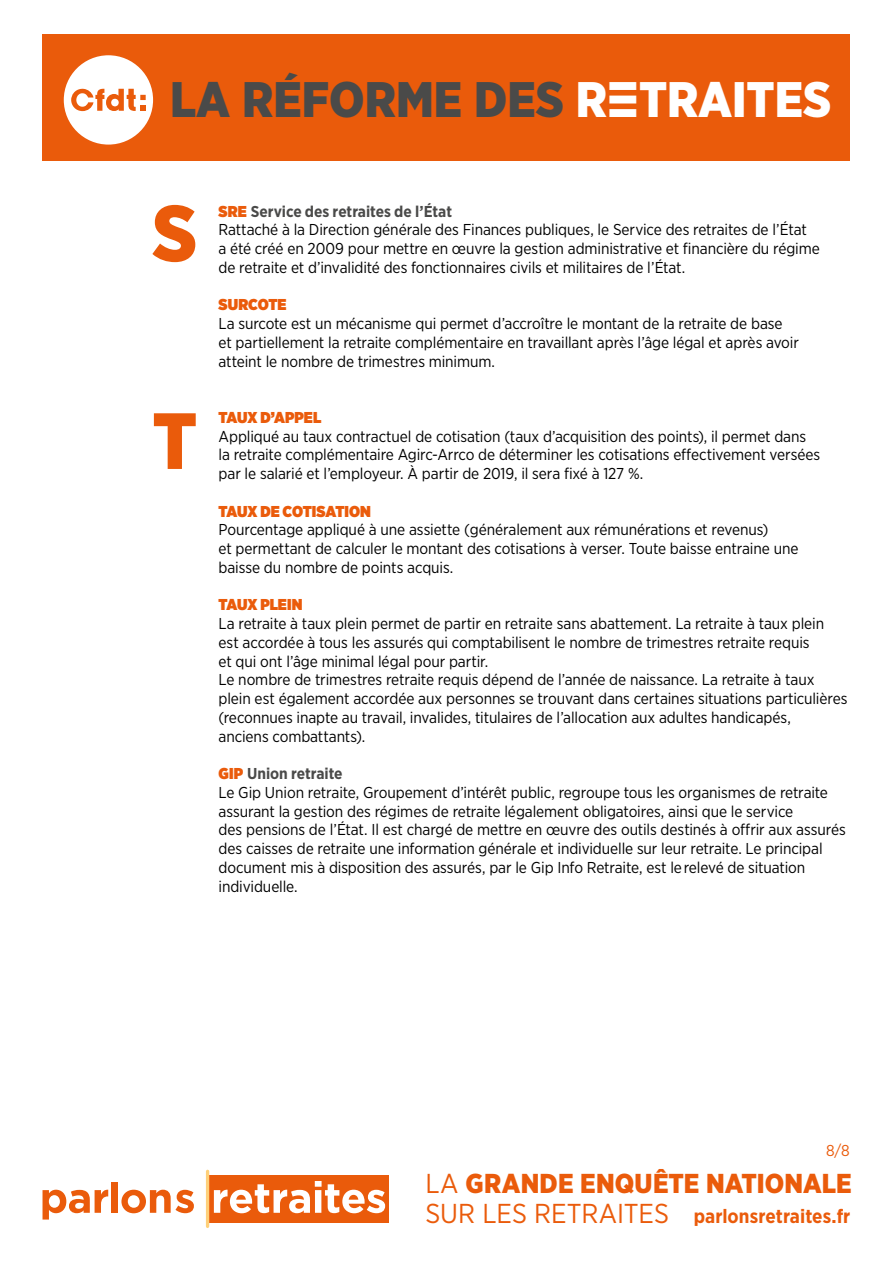
<style>
.page{position:relative;width:893px;height:1263px;background:#fff}
.page>*{position:absolute;margin:0;border:0;box-sizing:border-box;transform-origin:0 0}
.t1{font:900 79.5px "Gotham Narrow";color:#ea5b0b}
.t2{font:900 49.8px "Gotham Narrow";color:#4a4a49}
.t3{font:900 27.3px "Gotham Narrow";letter-spacing:.005em;color:#ea5b0b}
.t4{font:700 19.5px "Gotham Narrow";color:#ea5b0b}
.t5{font:15.75px/18.8px "Gotham Narrow";letter-spacing:-.01em;color:#000}
.t6{font:900 15.75px "Gotham Narrow";letter-spacing:-.005em;color:#ea5b0b}
.t7{font:15.75px "Gotham Narrow";color:#ea5b0b}
.s1{color:#fff}
.s2{font-family:"CFDT";font-stretch:condensed;color:#fff}
.s3{font-weight:900;color:#ea5b0b}
.s4{font-weight:700;color:#4a4a49}
.s5{font-weight:400}
.s6{font-weight:400;font-size:27.3px}
</style>
<div class="page">
<div style="left:43px;top:34px;width:807px;height:127px;background:#ea5b0b"></div>
<div style="left:64px;top:55px;width:89px;height:90px;background:#fff;border-radius:50%"></div>
<svg style="left:71px;top:89px;width:75px;height:22px"></svg>
<div style="left:209px;top:1175px;width:180px;height:47px;background:#ea5b0b"></div>
<svg style="left:43px;top:1189px;width:65px;height:30px"></svg>
<div style="left:112px;top:1182px;width:6px;height:31px;background:#ea5b0b"></div>
<svg style="left:121px;top:1190px;width:73px;height:23px"></svg>
<svg style="left:214px;top:1181px;width:171px;height:32px"></svg>
<hr style="left:206px;top:1171px;width:3px;height:55px;background:#fed07a">
<h2 class="t2" style="left:170px;top:66px;width:663px">LA RÉFORME DES <span class="s1">R</span><span class="s2">E</span><span class="s1">TRAITES</span></h2>
<h1 class="t1" style="left:152px;top:181px;width:46px">S</h1>
<h1 class="t1" style="left:152px;top:388px;width:46px">T</h1>
<p class="t5" style="left:219px;top:201px;width:603px"><span class="s3">SRE</span> <span class="s4">Service des retraites de l’État<br></span>Rattaché à la Direction générale des Finances publiques, le Service des retraites de l’État<br>a été créé en 2009 pour mettre en œuvre la gestion administrative et financière du régime de retraite et d’invalidité des fonctionnaires civils et militaires de l’État.</p>
<p class="t6" style="left:219px;top:294px;width:70px">SURCOTE</p>
<p class="t5" style="left:219px;top:314px;width:582px">La surcote est un mécanisme qui permet d’accroître le montant de la retraite de base et partiellement la retraite complémentaire en travaillant après l’âge légal et après avoir atteint le nombre de trimestres minimum.</p>
<p class="t6" style="left:219px;top:407px;width:104px">TAUX D’APPEL</p>
<p class="t5" style="left:219px;top:426px;width:603px">Appliqué au taux contractuel de cotisation (taux d’acquisition des points), il permet dans la retraite complémentaire Agirc-Arrco de déterminer les cotisations effectivement versées par le salarié et l’employeur. À partir de 2019, il sera fixé à 127 %.</p>
<p class="t6" style="left:219px;top:500px;width:154px">TAUX DE COTISATION</p>
<p class="t5" style="left:219px;top:520px;width:581px">Pourcentage appliqué à une assiette (généralement aux rémunérations et revenus)<br>et permettant de calculer le montant des cotisations à verser. Toute baisse entraine une baisse du nombre de points acquis.</p>
<p class="t6" style="left:219px;top:594px;width:86px">TAUX PLEIN</p>
<p class="t5" style="left:219px;top:614px;width:630px">La retraite à taux plein permet de partir en retraite sans abattement. La retraite à taux plein est accordée à tous les assurés qui comptabilisent le nombre de trimestres retraite requis<br>et qui ont l’âge minimal légal pour partir.<br>Le nombre de trimestres retraite requis dépend de l’année de naissance. La retraite à taux plein est également accordée aux personnes se trouvant dans certaines situations particulières (reconnues inapte au travail, invalides, titulaires de l’allocation aux adultes handicapés,<br>anciens combattants).</p>
<p class="t5" style="left:219px;top:764px;width:629px"><span class="s3">GIP</span> <span class="s4">Union retraite<br></span>Le Gip Union retraite, Groupement d’intérêt public, regroupe tous les organismes de retraite assurant la gestion des régimes de retraite légalement obligatoires, ainsi que le service<br>des pensions de l’État. Il est chargé de mettre en œuvre des outils destinés à offrir aux assurés des caisses de retraite une information générale et individuelle sur leur retraite. Le principal document mis à disposition des assurés, par le Gip Info Retraite, est le relevé de situation individuelle.</p>
<p class="t7" style="left:826px;top:1140px;width:25px">8/8</p>
<h3 class="t3" style="left:425px;top:1165px;width:428px"><span class="s5">LA</span> GRANDE ENQUÊTE NATIONALE</h3>
<p class="t4" style="left:425px;top:1203px;width:427px"><span class="s6">SUR LES RETRAITES</span> parlonsretraites.fr</p>
</div>
